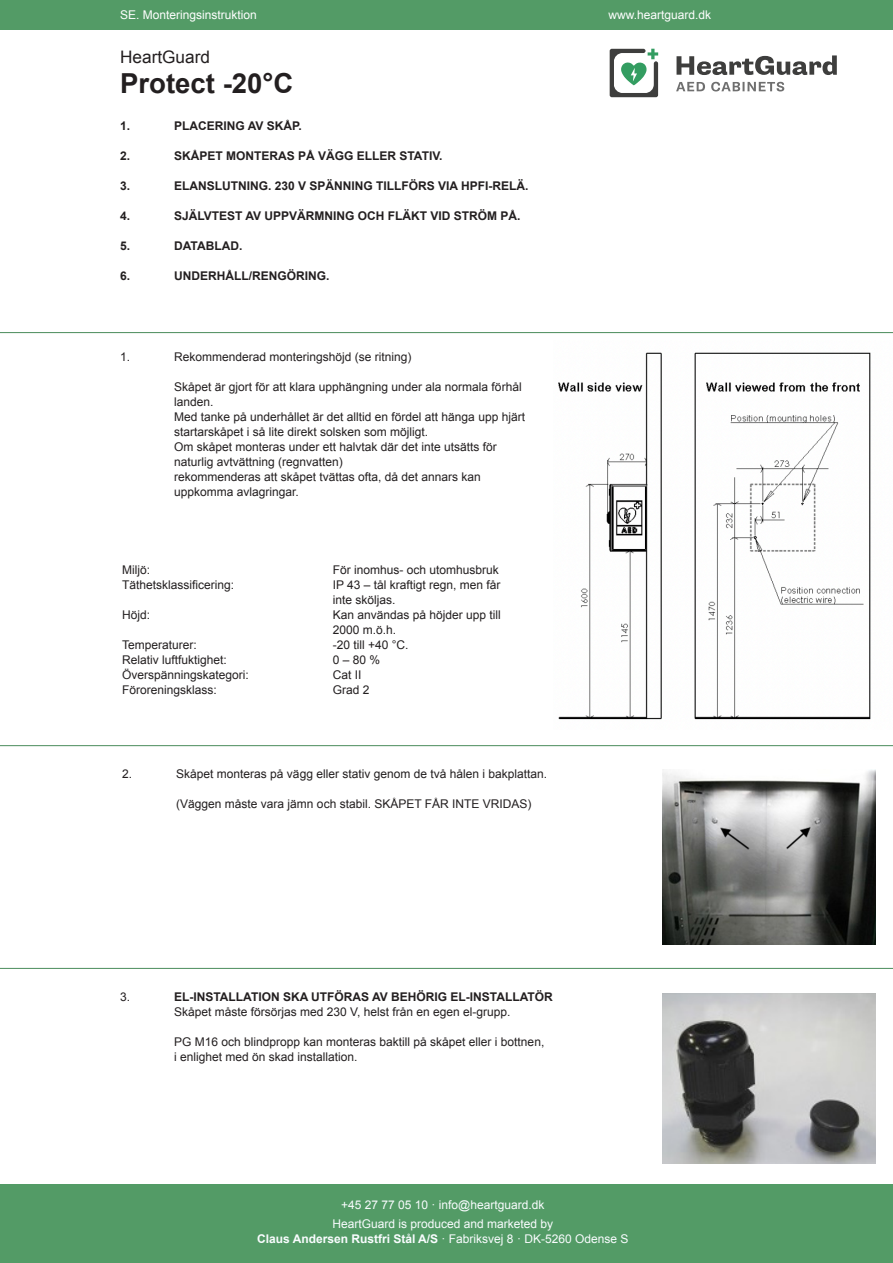
<style>
.page{position:relative;width:893px;height:1263px;background:#fff}
.page>*{position:absolute;margin:0;border:0;box-sizing:border-box;transform-origin:0 0}
.t1{font:700 27.6px "Arial";color:#231f20}
.t2{font:17.25px "Arial";color:#231f20}
.t3{font:12px/15px "Arial";color:#231f20}
.t4{font:700 12px "Arial";color:#231f20}
.t5{font:12px "Arial";color:#f9fcfe}
.t6{font:700 12px "Arial";color:#f9fcfe}
.t7{font:12px "Arial";color:#fff}
.s1{font-weight:400}
</style>
<div class="page">
<img style="left:663px;top:993px;width:213px;height:170px">
<img style="left:663px;top:769px;width:213px;height:176px">
<img style="left:558px;top:352px;width:313px;height:368px">
<hr style="left:0;top:332px;width:893px;height:1px;background:#4a8c5b">
<hr style="left:0;top:745px;width:893px;height:1px;background:#4a8c5b">
<hr style="left:0;top:968px;width:893px;height:1px;background:#4a8c5b">
<div style="left:0;top:1185px;width:893px;height:78px;background:#539b66"></div>
<svg style="left:676px;top:82px;width:108px;height:9px"></svg>
<svg style="left:676px;top:55px;width:161px;height:20px"></svg>
<svg style="left:610px;top:49px;width:48px;height:48px"></svg>
<div style="left:0;top:0;width:893px;height:30px;background:#539b66"></div>
<p class="t7" style="left:120px;top:7px;width:138px">SE. Monteringsinstruktion</p>
<p class="t2" style="left:120px;top:45px;width:91px">HeartGuard</p>
<p class="t1" style="left:120px;top:65px;width:175px">Protect -20°C</p>
<p class="t4" style="left:120px;top:118px;width:12px">1.</p>
<p class="t4" style="left:174px;top:118px;width:129px">PLACERING AV SKÅP.</p>
<p class="t4" style="left:120px;top:148px;width:12px">2.</p>
<p class="t4" style="left:174px;top:148px;width:270px">SKÅPET MONTERAS PÅ VÄGG ELLER STATIV.</p>
<p class="t4" style="left:120px;top:178px;width:12px">3.</p>
<p class="t4" style="left:174px;top:178px;width:356px">ELANSLUTNING. 230 V SPÄNNING TILLFÖRS VIA HPFI-RELÄ.</p>
<p class="t4" style="left:120px;top:208px;width:12px">4.</p>
<p class="t4" style="left:174px;top:208px;width:348px">SJÄLVTEST AV UPPVÄRMNING OCH FLÄKT VID STRÖM PÅ.</p>
<p class="t4" style="left:120px;top:238px;width:12px">5.</p>
<p class="t4" style="left:174px;top:238px;width:70px">DATABLAD.</p>
<p class="t4" style="left:120px;top:268px;width:12px">6.</p>
<p class="t4" style="left:174px;top:268px;width:157px">UNDERHÅLL/RENGÖRING.</p>
<p class="t3" style="left:120px;top:350px;width:12px">1.</p>
<p class="t3" style="left:174px;top:350px;width:239px">Rekommenderad monteringshöjd (se ritning)</p>
<p class="t3" style="left:174px;top:380px;width:349px">Skåpet är gjort för att klara upphängning under ala normala förhål landen.</p>
<p class="t3" style="left:174px;top:410px;width:352px">Med tanke på underhållet är det alltid en fördel att hänga upp hjärt startarskåpet i så lite direkt solsken som möjligt.</p>
<p class="t3" style="left:174px;top:440px;width:324px">Om skåpet monteras under ett halvtak där det inte utsätts för naturlig avtvättning (regnvatten)</p>
<p class="t3" style="left:174px;top:470px;width:308px">rekommenderas att skåpet tvättas ofta, då det annars kan</p>
<p class="t3" style="left:174px;top:485px;width:126px">uppkomma avlagringar.</p>
<p class="t3" style="left:122px;top:563px;width:29px">Miljö:</p>
<p class="t3" style="left:122px;top:578px;width:114px">Täthetsklassificering:</p>
<p class="t3" style="left:122px;top:608px;width:30px">Höjd:</p>
<p class="t3" style="left:122px;top:638px;width:76px">Temperaturer:</p>
<p class="t3" style="left:122px;top:653px;width:106px">Relativ luftfuktighet:</p>
<p class="t3" style="left:122px;top:668px;width:128px">Överspänningskategori:</p>
<p class="t3" style="left:122px;top:683px;width:96px">Föroreningsklass:</p>
<p class="t3" style="left:333px;top:563px;width:168px">För inomhus- och utomhusbruk</p>
<p class="t3" style="left:333px;top:578px;width:169px">IP 43 – tål kraftigt regn, men får inte sköljas.</p>
<p class="t3" style="left:333px;top:608px;width:170px">Kan användas på höjder upp till<br>2000 m.ö.h.</p>
<p class="t3" style="left:333px;top:638px;width:77px">-20 till +40 °C.</p>
<p class="t3" style="left:333px;top:653px;width:49px">0–80%</p>
<p class="t3" style="left:333px;top:668px;width:30px">Cat II</p>
<p class="t3" style="left:333px;top:683px;width:38px">Grad 2</p>
<p class="t3" style="left:122px;top:767px;width:12px">2.</p>
<p class="t3" style="left:176px;top:767px;width:372px">Skåpet monteras på vägg eller stativ genom de två hålen i bakplattan.</p>
<p class="t3" style="left:176px;top:797px;width:357px">(Väggen måste vara jämn och stabil. SKÅPET FÅR INTE VRIDAS)</p>
<p class="t7" style="left:608px;top:7px;width:104px">www.heartguard.dk</p>
<p class="t3" style="left:120px;top:989px;width:12px">3.</p>
<p class="t4" style="left:174px;top:988px;width:380px">EL-INSTALLATION SKA UTFÖRAS AV BEHÖRIG EL-INSTALLATÖR</p>
<p class="t3" style="left:174px;top:1004px;width:338px">Skåpet måste försörjas med 230 V, helst från en egen el-grupp.</p>
<p class="t3" style="left:174px;top:1034px;width:372px">PG M16 och blindpropp kan monteras baktill på skåpet eller i bottnen,</p>
<p class="t3" style="left:174px;top:1049px;width:185px">i enlighet med ön skad installation.</p>
<p class="t5" style="left:341px;top:1197px;width:205px">+45 27 77 05 10 · info@heartguard.dk</p>
<p class="t5" style="left:332px;top:1216px;width:222px">HeartGuard is produced and marketed by</p>
<p class="t6" style="left:257px;top:1231px;width:373px">Claus Andersen Rustfri Stål A/S <span class="s1">· Fabriksvej 8 · DK-5260 Odense S</span></p>
</div>
